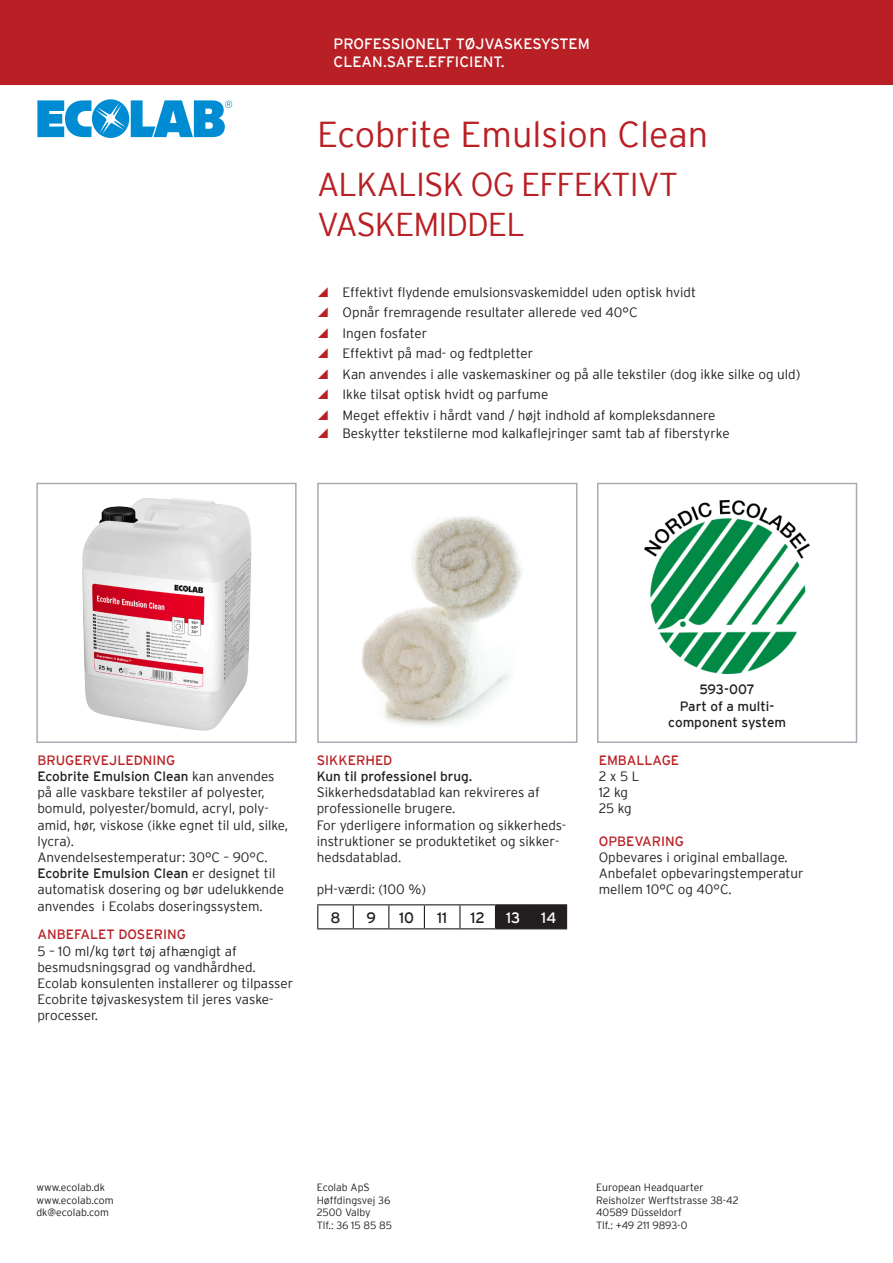
<style>
.page{position:relative;width:893px;height:1263px;background:#fff}
.page>*{position:absolute;margin:0;border:0;box-sizing:border-box;transform-origin:0 0}
.Headline_Produkt{font:300 36px "Interstate";color:#b92025}
.Sub-Headline{font:300 33px/39.6px "Interstate";letter-spacing:-.03em;color:#b92025}
.t1{font:15px "Interstate";color:#fff}
.t2{font:15px "Interstate";color:#231f20}
.Bullet_oben{font:300 13.5px/16.2px "Interstate";color:#231f20}
.t3{font:13.5px "Interstate";color:#b92025}
.fließtext_oben{font:300 13.5px "Interstate";color:#231f20}
.t4{font:13.5px "Interstate";color:#231f20}
.t5{font:300 10.5px "Interstate";color:#231f20}
.s1{font-weight:400}
</style>
<div class="page">
<div style="left:1px;top:1px;width:891px;height:83px;background:#b92025"></div>
<div style="left:0;top:0;width:893px;height:85px;border:2px solid #b92025"></div>
<img style="left:82px;top:498px;width:170px;height:233px">
<div style="left:36px;top:483px;width:261px;height:260px;border:2px solid #a6acb4"></div>
<img style="left:645px;top:501px;width:165px;height:173px">
<div style="left:597px;top:483px;width:260px;height:260px;border:2px solid #a6acb4"></div>
<svg style="left:37px;top:99px;width:195px;height:39px"></svg>
<img style="left:361px;top:516px;width:162px;height:210px">
<div style="left:317px;top:483px;width:260px;height:260px;border:2px solid #a6acb4"></div>
<hr style="left:317px;top:904px;width:36px;height:1px;background:#231f20">
<svg style="left:317px;top:905px;width:1px;height:23px"></svg>
<hr style="left:353px;top:904px;width:36px;height:1px;background:#231f20">
<svg style="left:353px;top:905px;width:1px;height:23px"></svg>
<hr style="left:389px;top:904px;width:35px;height:1px;background:#231f20">
<svg style="left:388px;top:905px;width:1px;height:23px"></svg>
<hr style="left:424px;top:904px;width:36px;height:1px;background:#231f20">
<svg style="left:424px;top:905px;width:1px;height:23px"></svg>
<hr style="left:460px;top:904px;width:35px;height:1px;background:#231f20">
<svg style="left:459px;top:905px;width:1px;height:23px"></svg>
<hr style="left:317px;top:928px;width:36px;height:1px;background:#231f20">
<hr style="left:353px;top:928px;width:36px;height:1px;background:#231f20">
<hr style="left:389px;top:928px;width:35px;height:1px;background:#231f20">
<hr style="left:424px;top:928px;width:36px;height:1px;background:#231f20">
<hr style="left:460px;top:928px;width:35px;height:1px;background:#231f20">
<hr style="left:495px;top:904px;width:36px;height:1px;background:#231f20">
<hr style="left:531px;top:904px;width:36px;height:1px;background:#231f20">
<div style="left:495px;top:905px;width:72px;height:23px;background:#231f20"></div>
<hr style="left:495px;top:928px;width:36px;height:1px;background:#231f20">
<hr style="left:531px;top:928px;width:36px;height:1px;background:#231f20">
<p class="t1" style="left:334px;top:35px;width:258px">PROFESSIONELT TØJVASKESYSTEM</p>
<p class="t1" style="left:334px;top:53px;width:173px">CLEAN.SAFE.EFFICIENT.</p>
<p class="Headline_Produkt" style="left:317px;top:115px;width:392px">Ecobrite Emulsion Clean</p>
<p class="Sub-Headline" style="left:317px;top:165px;width:362px">ALKALISK OG EFFEKTIVT<br>VASKEMIDDEL</p>
<p class="Bullet_oben" style="left:343px;top:284px;width:355px">Effektivt flydende emulsionsvaskemiddel uden optisk hvidt</p>
<p class="Bullet_oben" style="left:343px;top:304px;width:296px">Opnår fremragende resultater allerede ved 40°C</p>
<p class="Bullet_oben" style="left:343px;top:325px;width:86px">Ingen fosfater</p>
<p class="Bullet_oben" style="left:343px;top:345px;width:192px">Effektivt på mad- og fedtpletter</p>
<p class="Bullet_oben" style="left:343px;top:366px;width:459px">Kan anvendes i alle vaskemaskiner og på alle tekstiler (dog ikke silke og uld)</p>
<p class="Bullet_oben" style="left:343px;top:386px;width:207px">Ikke tilsat optisk hvidt og parfume</p>
<p class="Bullet_oben" style="left:343px;top:407px;width:374px">Meget effektiv i hårdt vand / højt indhold af kompleksdannere</p>
<p class="fließtext_oben" style="left:343px;top:426px;width:388px">Beskytter tekstilerne mod kalkaflejringer samt tab af fiberstyrke</p>
<p class="t3" style="left:37px;top:752px;width:139px">BRUGERVEJLEDNING</p>
<p class="Bullet_oben" style="left:37px;top:768px;width:252px"><span class="s1">Ecobrite Emulsion Clean</span> kan anvendes på alle vaskbare tekstiler af polyester, bomuld, polyester/bomuld, acryl, poly&shy;amid, hør, viskose (ikke egnet til uld, silke, lycra).</p>
<p class="Bullet_oben" style="left:37px;top:849px;width:232px">Anvendelsestemperatur: 30°C – 90°C.</p>
<p class="Bullet_oben" style="left:37px;top:865px;width:248px"><span class="s1">Ecobrite Emulsion Clean</span> er designet til automatisk dosering og bør udelukkende anvendes i Ecolabs doseringssystem.</p>
<p class="t3" style="left:37px;top:927px;width:150px">ANBEFALET DOSERING</p>
<p class="Bullet_oben" style="left:37px;top:943px;width:201px">5 – 10 ml/kg tørt tøj afhængigt af</p>
<p class="Bullet_oben" style="left:37px;top:959px;width:220px">besmudsningsgrad og vandhårdhed.</p>
<p class="Bullet_oben" style="left:37px;top:975px;width:257px">Ecolab konsulenten installerer og tilpasser<br>Ecobrite tøjvaskesystem til jeres vaske&shy;processer.</p>
<p class="t3" style="left:317px;top:752px;width:77px">SIKKERHED</p>
<p class="t4" style="left:317px;top:769px;width:157px">Kun til professionel brug.</p>
<p class="Bullet_oben" style="left:317px;top:784px;width:225px">Sikkerhedsdatablad kan rekvireres af</p>
<p class="Bullet_oben" style="left:317px;top:800px;width:140px">professionelle brugere.</p>
<p class="Bullet_oben" style="left:317px;top:817px;width:251px">For yderligere information og sikkerheds&shy;instruktioner se produktetiket og sikker&shy;hedsdatablad.</p>
<p class="Bullet_oben" style="left:317px;top:881px;width:111px">pH-værdi: (100 %)</p>
<p class="t2" style="left:331px;top:909px;width:12px">8</p>
<p class="t2" style="left:366px;top:909px;width:11px">9</p>
<p class="t2" style="left:399px;top:909px;width:17px">10</p>
<p class="t2" style="left:437px;top:909px;width:12px">11</p>
<p class="t2" style="left:470px;top:909px;width:16px">12</p>
<p class="t1" style="left:506px;top:909px;width:16px">13</p>
<p class="t1" style="left:541px;top:909px;width:17px">14</p>
<p class="t4" style="left:699px;top:682px;width:57px">593-007</p>
<p class="t4" style="left:680px;top:698px;width:96px">Part of a multi-</p>
<p class="t4" style="left:668px;top:714px;width:119px">component system</p>
<p class="t3" style="left:599px;top:752px;width:82px">EMBALLAGE</p>
<p class="Bullet_oben" style="left:599px;top:768px;width:42px">2 x 5 L</p>
<p class="Bullet_oben" style="left:599px;top:784px;width:31px">12 kg</p>
<p class="Bullet_oben" style="left:599px;top:800px;width:35px">25 kg</p>
<p class="t3" style="left:599px;top:833px;width:87px">OPBEVARING</p>
<p class="Bullet_oben" style="left:599px;top:849px;width:191px">Opbevares i original emballage.</p>
<p class="Bullet_oben" style="left:599px;top:865px;width:206px">Anbefalet opbevaringstemperatur</p>
<p class="Bullet_oben" style="left:599px;top:881px;width:135px">mellem 10°C og 40°C.</p>
<p class="t5" style="left:36px;top:1181px;width:70px">www.ecolab.dk</p>
<p class="t5" style="left:36px;top:1194px;width:79px">www.ecolab.com</p>
<p class="t5" style="left:36px;top:1207px;width:74px">dk@ecolab.com</p>
<p class="t5" style="left:317px;top:1181px;width:55px">Ecolab ApS</p>
<p class="t5" style="left:317px;top:1194px;width:75px">Høffdingsvej 36</p>
<p class="t5" style="left:317px;top:1207px;width:56px">2500 Valby</p>
<p class="t5" style="left:317px;top:1219px;width:77px">Tlf.: 36 15 85 85</p>
<p class="t5" style="left:596px;top:1181px;width:109px">European Headquarter</p>
<p class="t5" style="left:596px;top:1194px;width:144px">Reisholzer Werftstrasse 38-42</p>
<p class="t5" style="left:596px;top:1207px;width:87px">40589 Düsseldorf</p>
<p class="t5" style="left:596px;top:1219px;width:93px">Tlf.: +49 211 9893-0</p>
</div>
